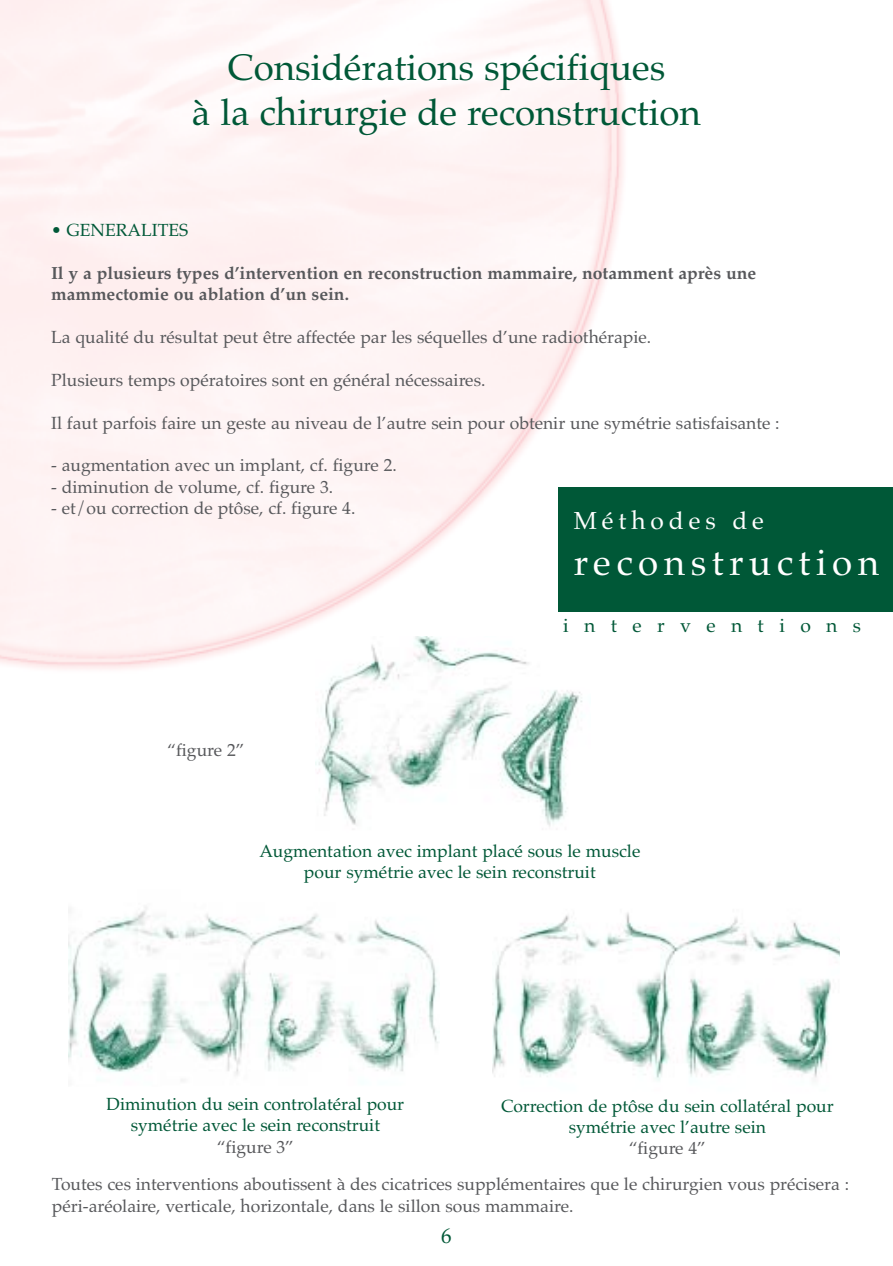
<style>
.page{position:relative;width:893px;height:1266px;background:#fff}
.page>*{position:absolute;margin:0;border:0;box-sizing:border-box;transform-origin:0 0}
.t1{font:36.75px/44.8px "Palatino";color:#005837;text-align:center}
.t2{font:36.75px "Palatino";letter-spacing:.15em;color:#fff}
.t3{font:24.5px "Palatino";letter-spacing:.2em;color:#fff}
.t4{font:21px "Palatino";color:#005837}
.t5{font:19.25px "Palatino";letter-spacing:.8em;color:#005837}
.t6{font:17.5px/36.1px "Palatino";color:#57585b}
.t7{font:17.5px/21.3px "Palatino";color:#005837;text-align:center}
.t8{font:700 17.5px/21.3px "Palatino";color:#57585b}
</style>
<div class="page">
<img style="left:0;top:0;width:624px;height:669px">
<div style="left:307px;top:636px;width:288px;height:201px;background:#fff"></div>
<img style="left:315px;top:636px;width:267px;height:191px">
<img style="left:68px;top:907px;width:371px;height:174px">
<img style="left:492px;top:912px;width:347px;height:169px">
<div style="left:558px;top:487px;width:334px;height:125px;background:#005837"></div>
<h1 class="t1" style="left:192px;top:50px;width:510px">Considérations spécifiques<br>à la chirurgie de reconstruction</h1>
<p class="t7" style="left:51px;top:222px;width:139px">• GENERALITES</p>
<p class="t8" style="left:51px;top:264px;width:706px">Il y a plusieurs types d’intervention en reconstruction mammaire, notamment après une mammectomie ou ablation d’un sein.</p>
<p class="t6" style="left:51px;top:321px;width:601px">La qualité du résultat peut être affectée par les séquelles d’une radiothérapie.</p>
<p class="t6" style="left:51px;top:364px;width:436px">Plusieurs temps opératoires sont en général nécessaires.</p>
<p class="t6" style="left:51px;top:406px;width:730px">Il faut parfois faire un geste au niveau de l’autre sein pour obtenir une symétrie satisfaisante :</p>
<p class="t6" style="left:51px;top:449px;width:347px">- augmentation avec un implant, cf. figure 2.</p>
<p class="t6" style="left:51px;top:470px;width:283px">- diminution de volume, cf. figure 3.</p>
<p class="t6" style="left:51px;top:492px;width:306px">- et/ou correction de ptôse, cf. figure 4.</p>
<h2 class="t3" style="left:574px;top:511px;width:192px">Méthodes de</h2>
<h1 class="t2" style="left:574px;top:548px;width:307px">reconstruction</h1>
<p class="t5" style="left:563px;top:617px;width:299px">interventions</p>
<p class="t6" style="left:167px;top:734px;width:79px">“figure 2”</p>
<p class="t7" style="left:259px;top:841px;width:382px">Augmentation avec implant placé sous le muscle pour symétrie avec le sein reconstruit</p>
<p class="t7" style="left:107px;top:1095px;width:299px">Diminution du sein controlatéral pour symétrie avec le sein reconstruit</p>
<p class="t6" style="left:217px;top:1130px;width:79px">“figure 3”</p>
<p class="t7" style="left:501px;top:1096px;width:334px">Correction de ptôse du sein collatéral pour symétrie avec l’autre sein</p>
<p class="t6" style="left:52px;top:1132px;width:798px;text-indent:576px">“figure 4”<br>Toutes ces interventions aboutissent à des cicatrices supplémentaires que le chirurgien vous précisera :</p>
<p class="t6" style="left:52px;top:1189px;width:523px">péri-aréolaire, verticale, horizontale, dans le sillon sous mammaire.</p>
<p class="t4" style="left:441px;top:1227px;width:12px">6</p>
</div>
